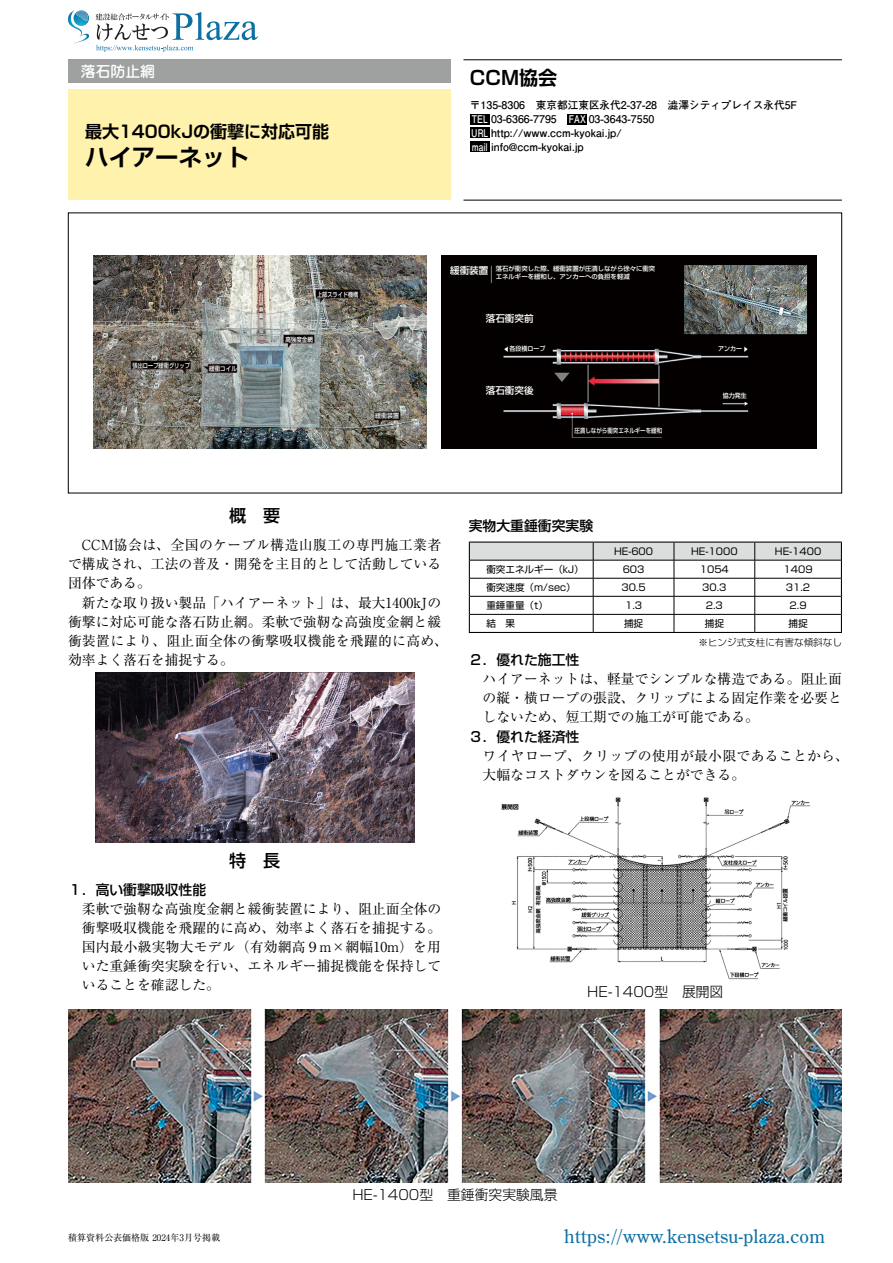
<style>
.page{position:relative;width:893px;height:1263px;background:#fff}
.page>*{position:absolute;margin:0;border:0;box-sizing:border-box;transform-origin:0 0}
.t1{font:700 23.4px "Shin Go Pr 6 De";color:#000}
.t2{font:700 19.2px "Shin Go Pr 6 De";color:#000}
.t3{font:18.3px "Century Old Style Std";letter-spacing:.02em;color:#0c70a3}
.t4{font:700 16.95px "Shin Go Pr 6 De";color:#000}
.t5{font:500 16.95px "Shin Go Pr 6";color:#000}
.t6{font:500 14.85px "Jun 34 Pro";color:#fff}
.t7{font:13.8px/19.2px "Ryumin Pr 6";color:#000;text-align:justify}
.t8{font:13.8px/19.2px "Ryumin Pr 6";letter-spacing:.02em;color:#000}
.t9{font:500 13.8px "Shin Go Pr 6";color:#000}
.t10{font:300 13.8px "Shin Go Pr 6";color:#000}
.t11{font:700 10.65px/13.8px "Futo Go B101 Pr 6";color:#000}
.t12{font:9.6px "Shin Go Pr 6";color:#000}
.t13{font:300 9.6px "Shin Go Pr 6";color:#000}
.t14{font:500 9.6px "Shin Go Pr 6";color:#fff}
.t15{font:9px "Ryumin Pr 6";color:#000}
.t16{font:500 6.45px/8.6px "Shin Go Pr 6";color:#fff}
.t17{font:500 6.45px "Shin Go Pr 6";color:#fff;scale:.94 1}
.t18{font:500 6.45px "Shin Go Pr 6";color:#fff;scale:.86 1}
.t19{font:500 6.45px "Shin Go Pr 6";color:#fff;scale:.82 1}
.t20{font:500 6.45px "Shin Go Pr 6";color:#fff;scale:.87 1}
.t21{font:500 6.45px "Shin Go Pr 6";color:#fff;scale:.81 1}
.s1{color:#fff}
</style>
<div class="page">
<hr style="left:463px;top:200px;width:379px;height:1px;background:#000">
<hr style="left:463px;top:60px;width:379px;height:1px;background:#000">
<div style="left:68px;top:60px;width:383px;height:23px;background:#9fa0a0"></div>
<div style="left:68px;top:89px;width:383px;height:111px;background:#fff2ad"></div>
<img style="left:94px;top:255px;width:333px;height:193px">
<img style="left:441px;top:255px;width:375px;height:193px">
<div style="left:470px;top:114px;width:20px;height:10px;background:#000"></div>
<div style="left:567px;top:114px;width:20px;height:10px;background:#000"></div>
<div style="left:470px;top:128px;width:20px;height:10px;background:#000"></div>
<div style="left:470px;top:141px;width:20px;height:11px;background:#000"></div>
<img style="left:95px;top:673px;width:320px;height:170px">
<img style="left:68px;top:1010px;width:774px;height:172px">
<hr style="left:469px;top:541px;width:124px;height:2px;background:#000">
<hr style="left:593px;top:541px;width:81px;height:2px;background:#000">
<hr style="left:674px;top:541px;width:81px;height:2px;background:#000">
<hr style="left:755px;top:541px;width:87px;height:2px;background:#000">
<hr style="left:469px;top:632px;width:124px;height:1px;background:#000">
<hr style="left:593px;top:632px;width:81px;height:1px;background:#000">
<hr style="left:674px;top:632px;width:81px;height:1px;background:#000">
<hr style="left:755px;top:632px;width:87px;height:1px;background:#000">
<svg style="left:469px;top:542px;width:373px;height:90px"></svg>
<img style="left:501px;top:797px;width:310px;height:183px">
<img style="left:84px;top:21px;width:5px;height:5px">
<img style="left:84px;top:11px;width:5px;height:10px">
<img style="left:68px;top:10px;width:16px;height:23px">
<img style="left:75px;top:33px;width:15px;height:10px">
<svg style="left:95px;top:12px;width:163px;height:40px"></svg>
<p class="t6" style="left:81px;top:59px;width:76px">落石防止網</p>
<p class="t4" style="left:85px;top:117px;width:246px">最大1400kJの衝撃に対応可能</p>
<h1 class="t1" style="left:85px;top:138px;width:165px">ハイアーネット</h1>
<h2 class="t2" style="left:470px;top:62px;width:89px">CCM協会</h2>
<p class="t11" style="left:470px;top:98px;width:329px">〒135-8306　東京都江東区永代2-37-28　澁澤シティプレイス永代5F <span class="s1">TEL</span> 03-6366-7795　<span class="s1">FAX</span> 03-3643-7550<br><span class="s1">URL</span> http://www.ccm-kyokai.jp/<br><span class="s1">mail</span> info@ccm-kyokai.jp</p>
<p class="t19" style="left:132px;top:360px;width:72px">張出ロープ緩衝グリップ</p>
<p class="t20" style="left:209px;top:363px;width:33px">緩衝コイル</p>
<p class="t21" style="left:317px;top:289px;width:53px">上部スライド機構</p>
<p class="t20" style="left:285px;top:334px;width:33px">高強度金網</p>
<p class="t17" style="left:375px;top:410px;width:27px">緩衝装置</p>
<p class="t16" style="left:496px;top:264px;width:161px">落石が衝突した際、緩衝装置が圧潰しながら徐々に衝突エネルギーを緩和し、アンカーへの負担を軽減</p>
<p class="t14" style="left:450px;top:263px;width:40px">緩衝装置</p>
<p class="t14" style="left:486px;top:311px;width:49px">落石衝突前</p>
<p class="t17" style="left:509px;top:343px;width:40px">各段横ロープ</p>
<p class="t14" style="left:486px;top:383px;width:49px">落石衝突後</p>
<p class="t18" style="left:574px;top:426px;width:104px">圧潰しながら衝突エネルギーを緩和</p>
<p class="t17" style="left:718px;top:343px;width:27px">アンカー</p>
<p class="t17" style="left:723px;top:391px;width:27px">協力発生</p>
<p class="t5" style="left:229px;top:502px;width:53px">概　要</p>
<p class="t7" style="left:68px;top:535px;width:375px;text-indent:14px">CCM協会は、全国のケーブル構造山腹工の専門施工業者で構成され、工法の普及・開発を主目的として活動している団体である。</p>
<p class="t7" style="left:68px;top:592px;width:382px;text-align:left;text-indent:14px">新たな取り扱い製品「ハイアーネット」は、最大1400kJの衝撃に対応可能な落石防止網。柔軟で強靭な高強度金網と緩衝装置により、阻止面全体の衝撃吸収機能を飛躍的に高め、効率よく落石を捕捉する。</p>
<p class="t9" style="left:469px;top:514px;width:126px">実物大重錘衝突実験</p>
<p class="t12" style="left:614px;top:543px;width:41px">HE-600</p>
<p class="t12" style="left:691px;top:543px;width:48px">HE-1000</p>
<p class="t12" style="left:775px;top:543px;width:48px">HE-1400</p>
<p class="t12" style="left:486px;top:561px;width:99px">衝突エネルギー（kJ）</p>
<p class="t12" style="left:623px;top:561px;width:23px">603</p>
<p class="t12" style="left:700px;top:561px;width:31px">1054</p>
<p class="t12" style="left:784px;top:561px;width:31px">1409</p>
<p class="t12" style="left:486px;top:579px;width:91px">衝突速度（m/sec）</p>
<p class="t12" style="left:621px;top:579px;width:26px">30.5</p>
<p class="t12" style="left:702px;top:579px;width:26px">30.3</p>
<p class="t12" style="left:786px;top:579px;width:26px">31.2</p>
<p class="t12" style="left:486px;top:597px;width:63px">重錘重量（t）</p>
<p class="t12" style="left:625px;top:597px;width:19px">1.3</p>
<p class="t12" style="left:706px;top:597px;width:19px">2.3</p>
<p class="t12" style="left:790px;top:597px;width:19px">2.9</p>
<p class="t12" style="left:486px;top:615px;width:30px">結　果</p>
<p class="t12" style="left:624px;top:615px;width:21px">捕捉</p>
<p class="t12" style="left:705px;top:615px;width:21px">捕捉</p>
<p class="t12" style="left:788px;top:615px;width:21px">捕捉</p>
<p class="t9" style="left:469px;top:610px;width:29px">　　</p>
<p class="t9" style="left:469px;top:648px;width:112px">２．優れた施工性</p>
<p class="t7" style="left:483px;top:669px;width:361px">ハイアーネットは、軽量でシンプルな構造である。阻止面の縦・横ロープの張設、クリップによる固定作業を必要としないため、短工期での施工が可能である。</p>
<p class="t9" style="left:469px;top:725px;width:112px">３．優れた経済性</p>
<p class="t8" style="left:483px;top:745px;width:368px">ワイヤロープ、クリップの使用が最小限であることから、大幅なコストダウンを図ることができる。</p>
<p class="t13" style="left:698px;top:635px;width:145px">※ヒンジ式支柱に有害な傾斜なし</p>
<p class="t5" style="left:229px;top:846px;width:53px">特　長</p>
<p class="t9" style="left:68px;top:878px;width:140px">１．高い衝撃吸収性能</p>
<p class="t7" style="left:82px;top:898px;width:361px">柔軟で強靭な高強度金網と緩衝装置により、阻止面全体の衝撃吸収機能を飛躍的に高め、効率よく落石を捕捉する。国内最小級実物大モデル（有効網高９m×網幅10m）を用いた重錘衝突実験を行い、エネルギー捕捉機能を保持していることを確認した。</p>
<p class="t10" style="left:587px;top:980px;width:138px">HE-1400型　展開図</p>
<p class="t10" style="left:352px;top:1184px;width:207px">HE-1400型　重錘衝突実験風景</p>
<p class="t15" style="left:68px;top:1230px;width:154px">積算資料公表価格版 2024年3月号掲載</p>
<h3 class="t3" style="left:564px;top:1225px;width:262px">https://www.kensetsu-plaza.com</h3>
</div>
